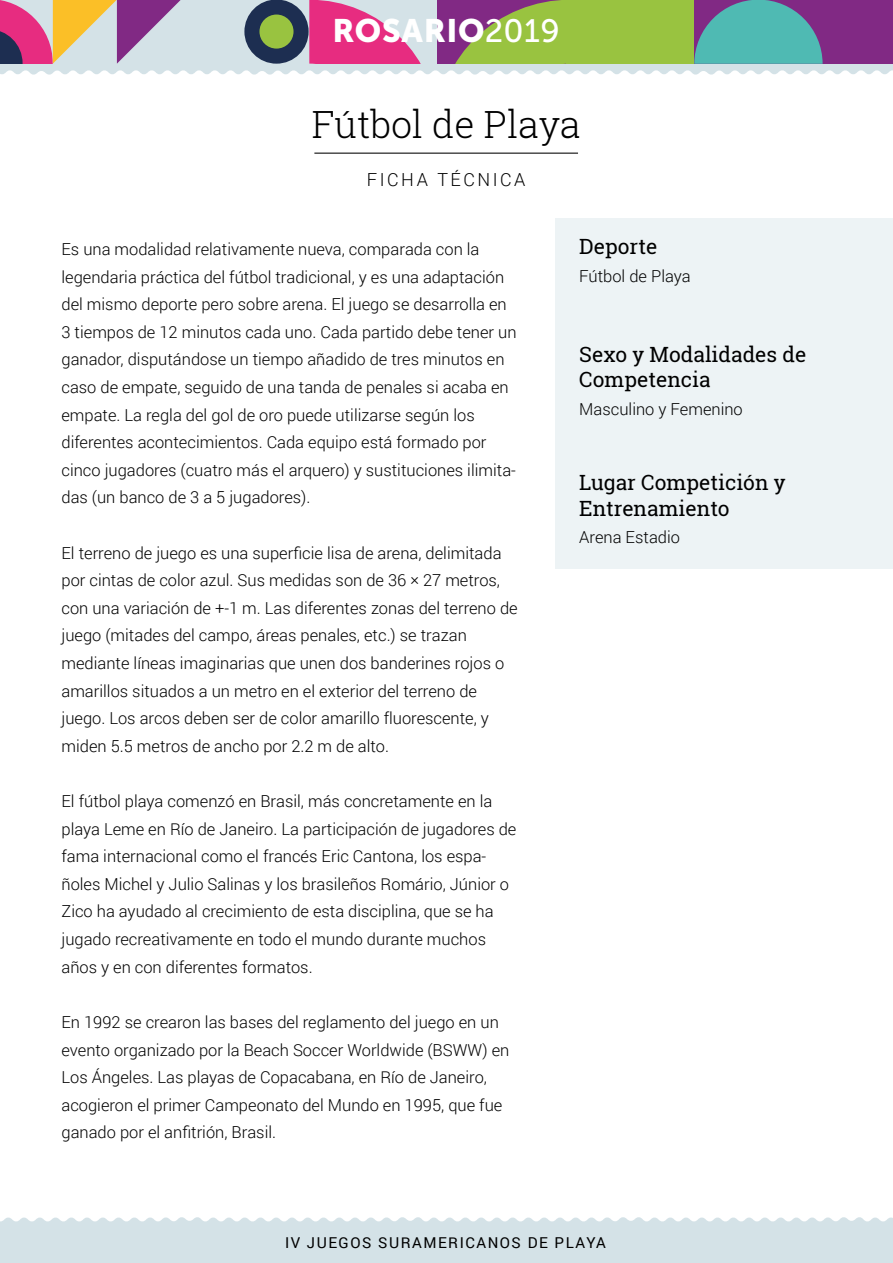
<style>
.page{position:relative;width:893px;height:1263px;background:#fff}
.page>*{position:absolute;margin:0;border:0;box-sizing:border-box;transform-origin:0 0}
.t1{font:300 37.5px "Roboto Slab";color:#000}
.t2{font:32.25px "Museo Sans 900";letter-spacing:.02em;color:#fff}
.t3{font:21px/25.2px "Roboto Slab";color:#000}
.t4{font:300 18px "Roboto";letter-spacing:.14em;color:#000}
.t5{font:300 16.5px/27.6px "Roboto";color:#000}
.t6{font:15px "Roboto";letter-spacing:.1em;color:#000}
.s1{font-family:"Museo Sans 500"}
</style>
<div class="page">
<div style="left:555px;top:218px;width:338px;height:350px;background:#edf3f5"></div>
<svg style="left:0;top:0;width:893px;height:75px;background:#d7e1e5"></svg>
<div style="left:0;top:1217px;width:893px;height:46px;background:#d4e2e7"></div>
<div style="left:244px;top:0;width:65px;height:63px;background:#1d2e51;border-radius:50%"></div>
<div style="left:259px;top:15px;width:35px;height:34px;background:#99c340;border-radius:50%"></div>
<svg style="left:0;top:0;width:181px;height:63px;background:#c7939b"></svg>
<div style="left:558px;top:0;width:136px;height:63px;background:#99c340"></div>
<div style="left:694px;top:0;width:199px;height:63px;background:#812984"></div>
<svg style="left:309px;top:0;width:252px;height:63px;background:#b87983"></svg>
<svg style="left:694px;top:0;width:129px;height:63px"></svg>
<hr style="left:314px;top:153px;width:264px;height:1px;background:#000">
<h2 class="t2" style="left:332px;top:12px;width:229px">ROSARIO<span class="s1">2019</span></h2>
<h1 class="t1" style="left:312px;top:99px;width:270px">Fútbol de Playa</h1>
<p class="t4" style="left:367px;top:167px;width:160px">FICHA TÉCNICA</p>
<p class="t5" style="left:61px;top:235px;width:457px">Es una modalidad relativamente nueva, comparada con la legendaria práctica del fútbol tradicional, y es una adaptación del mismo deporte pero sobre arena. El juego se desarrolla en 3 tiempos de 12 minutos cada uno. Cada partido debe tener un ganador, disputándose un tiempo añadido de tres minutos en caso de empate, seguido de una tanda de penales si acaba en empate. La regla del gol de oro puede utilizarse según los diferentes acontecimientos. Cada equipo está formado por cinco jugadores (cuatro más el arquero) y sustituciones ilimita&shy;das (un banco de 3 a 5 jugadores).</p>
<p class="t5" style="left:61px;top:538px;width:458px">El terreno de juego es una superficie lisa de arena, delimitada por cintas de color azul. Sus medidas son de 36 × 27 metros, con una variación de +-1 m. Las diferentes zonas del terreno de juego (mitades del campo, áreas penales, etc.) se trazan mediante líneas imaginarias que unen dos banderines rojos o amarillos situados a un metro en el exterior del terreno de juego. Los arcos deben ser de color amarillo fluorescente, y miden 5.5 metros de ancho por 2.2 m de alto.</p>
<p class="t5" style="left:61px;top:787px;width:456px">El fútbol playa comenzó en Brasil, más concretamente en la playa Leme en Río de Janeiro. La participación de jugadores de fama internacional como el francés Eric Cantona, los espa&shy;ñoles Michel y Julio Salinas y los brasileños Romário, Júnior o Zico ha ayudado al crecimiento de esta disciplina, que se ha jugado recreativamente en todo el mundo durante muchos años y en con diferentes formatos.</p>
<p class="t5" style="left:61px;top:1008px;width:449px">En 1992 se crearon las bases del reglamento del juego en un evento organizado por la Beach Soccer Worldwide (BSWW) en Los Ángeles. Las playas de Copacabana, en Río de Janeiro, acogieron el primer Campeonato del Mundo en 1995, que fue ganado por el anfitrión, Brasil.</p>
<p class="t3" style="left:579px;top:234px;width:80px">Deporte</p>
<p class="t5" style="left:579px;top:261px;width:113px">Fútbol de Playa</p>
<p class="t3" style="left:579px;top:342px;width:229px">Sexo y Modalidades de<br>Competencia</p>
<p class="t5" style="left:579px;top:395px;width:165px">Masculino y Femenino</p>
<p class="t3" style="left:579px;top:470px;width:208px">Lugar Competición y<br>Entrenamiento</p>
<p class="t5" style="left:579px;top:523px;width:102px">Arena Estadio</p>
<p class="t6" style="left:285px;top:1232px;width:322px">IV JUEGOS SURAMERICANOS DE PLAYA</p>
</div>
